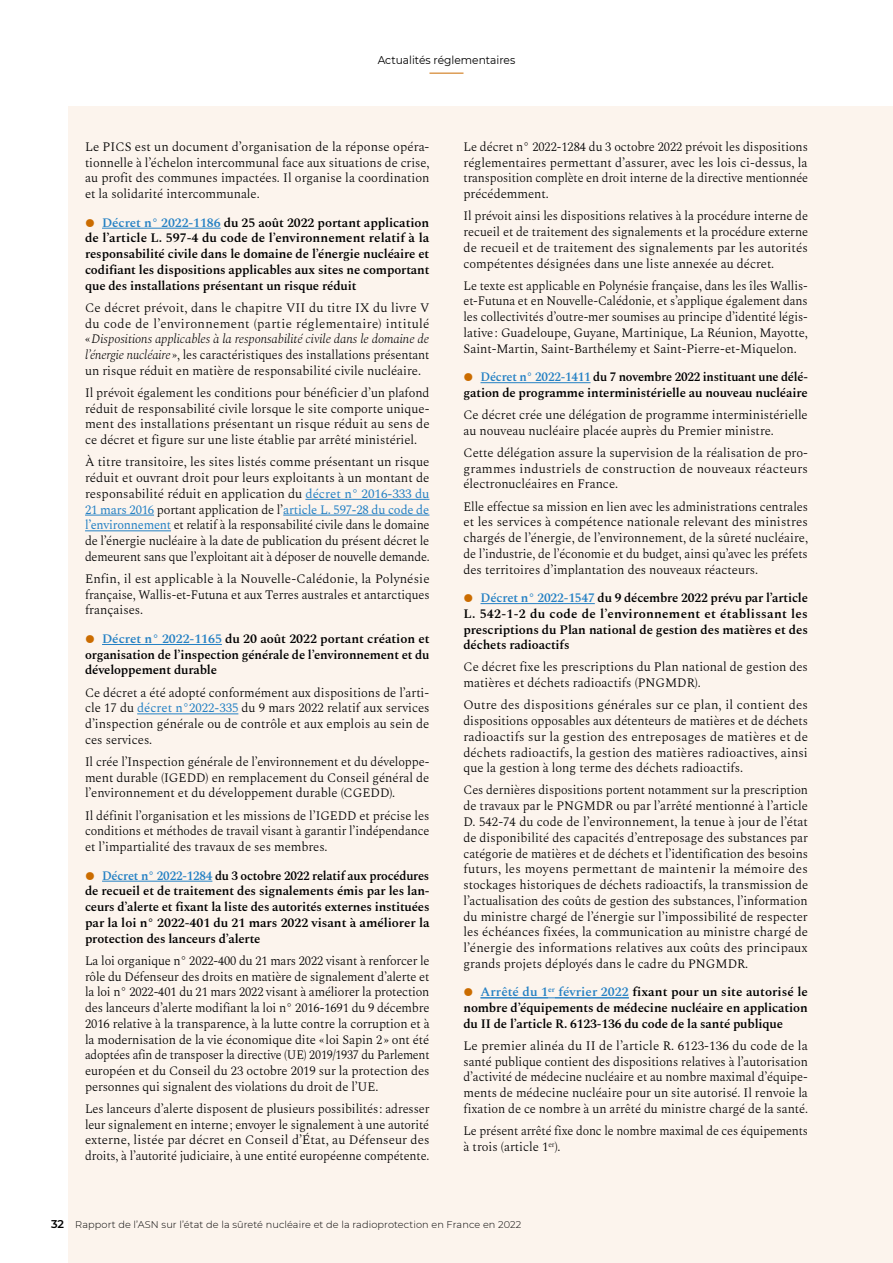
<style>
.page{position:relative;width:893px;height:1263px;background:#fff}
.page>*{position:absolute;margin:0;border:0;box-sizing:border-box;transform-origin:0 0}
.t1{font:300 12.75px/15.8px "Spectral";letter-spacing:-.005em;color:#000;text-align:justify}
.t2{font:600 12.75px/15.8px "Spectral";letter-spacing:-.015em;color:#000;text-align:justify}
.t3{font:300 12.75px/15.8px "Spectral";letter-spacing:-.005em;color:#000;scale:.96 1}
.t4{font:11.25px "Montserrat";color:#000;scale:.95 1}
.t5{font:300 9.75px "Montserrat";letter-spacing:.01em;color:#000}
.s1{font-family:"Montserrat";font-weight:900;font-size:24px;color:#cb6c00}
.s2{color:#2581c4}
.s3{font-style:italic}
.s4{font-weight:400;color:#2581c4}
.s5{font-weight:600;font-size:11.25px}
</style>
<div class="page">
<div style="left:68px;top:106px;width:825px;height:1157px;background:#fcf4ed"></div>
<hr style="left:102px;top:228px;width:119px;height:1px;background:#2581c4">
<hr style="left:305px;top:499px;width:124px;height:1px;background:#2581c4">
<hr style="left:85px;top:515px;width:69px;height:1px;background:#2581c4">
<hr style="left:283px;top:515px;width:146px;height:1px;background:#2581c4">
<hr style="left:85px;top:530px;width:86px;height:1px;background:#2581c4">
<hr style="left:102px;top:644px;width:120px;height:1px;background:#2581c4">
<hr style="left:137px;top:713px;width:101px;height:1px;background:#2581c4">
<hr style="left:102px;top:881px;width:110px;height:1px;background:#2581c4">
<hr style="left:480px;top:382px;width:110px;height:1px;background:#2581c4">
<hr style="left:480px;top:603px;width:115px;height:1px;background:#2581c4">
<hr style="left:480px;top:997px;width:149px;height:1px;background:#2581c4">
<hr style="left:429px;top:73px;width:34px;height:1px;background:#cb6c00">
<p class="t4" style="left:378px;top:53px;width:146px">Actualités réglementaires</p>
<p class="t1" style="left:85px;top:138px;width:346px">Le PICS est un document d’organisation de la réponse opéra&shy;tionnelle à l’échelon intercommunal face aux situations de crise, au profit des communes impactées. Il organise la coordination et la solidarité intercommunale.</p>
<p class="t2" style="left:85px;top:214px;width:346px"><span class="s1">•</span> <span class="s2">Décret n° 2022-1186</span> du 25 août 2022 portant application de l’article L. 597-4 du code de l’environnement relatif à la responsabilité civile dans le domaine de l’énergie nucléaire et codifiant les dispositions applicables aux sites ne comportant que des installations présentant un risque réduit</p>
<p class="t1" style="left:85px;top:299px;width:346px">Ce décret prévoit, dans le chapitre VII du titre IX du livre V du code de l’environnement (partie réglementaire) intitulé « <span class="s3">Dispositions applicables à la responsabilité civile dans le domaine de l’énergie nucléaire</span> », les caractéristiques des installations présentant un risque réduit en matière de responsabilité civile nucléaire.</p>
<p class="t1" style="left:85px;top:384px;width:346px">Il prévoit également les conditions pour bénéficier d’un plafond réduit de responsabilité civile lorsque le site comporte unique&shy;ment des installations présentant un risque réduit au sens de ce décret et figure sur une liste établie par arrêté ministériel.</p>
<p class="t1" style="left:85px;top:453px;width:346px">À titre transitoire, les sites listés comme présentant un risque réduit et ouvrant droit pour leurs exploitants à un montant de responsabilité réduit en application du <span class="s4">décret n° 2016-333 du 21 mars 2016</span> portant application de l’<span class="s4">article L. 597-28 du code de l’environnement</span> et relatif à la responsabilité civile dans le domaine de l’énergie nucléaire à la date de publication du présent décret le demeurent sans que l’exploitant ait à déposer de nouvelle demande.</p>
<p class="t1" style="left:85px;top:570px;width:346px">Enfin, il est applicable à la Nouvelle-Calédonie, la Polynésie française, Wallis-et-Futuna et aux Terres australes et antarctiques françaises.</p>
<p class="t2" style="left:85px;top:630px;width:346px"><span class="s1">•</span> <span class="s2">Décret n° 2022-1165</span> du 20 août 2022 portant création et organisation de l’inspection générale de l’environnement et du développement durable</p>
<p class="t1" style="left:85px;top:683px;width:346px;text-align:left">Ce décret a été adopté conformément aux dispositions de l’arti&shy;cle 17 du <span class="s4">décret n°2022-335</span> du 9 mars 2022 relatif aux services d’inspection générale ou de contrôle et aux emplois au sein de ces services.</p>
<p class="t1" style="left:85px;top:753px;width:346px">Il crée l’Inspection générale de l’environnement et du développe&shy;ment durable (IGEDD) en remplacement du Conseil général de l’environnement et du développement durable (CGEDD).</p>
<p class="t1" style="left:85px;top:806px;width:346px">Il définit l’organisation et les missions de l’IGEDD et précise les conditions et méthodes de travail visant à garantir l’indépendance et l’impartialité des travaux de ses membres.</p>
<p class="t2" style="left:85px;top:867px;width:346px"><span class="s1">•</span> <span class="s2">Décret n° 2022-1284</span> du 3 octobre 2022 relatif aux procédures de recueil et de traitement des signalements émis par les lan&shy;ceurs d’alerte et fixant la liste des autorités externes instituées par la loi n° 2022-401 du 21 mars 2022 visant à améliorer la protection des lanceurs d’alerte</p>
<p class="t1" style="left:85px;top:952px;width:346px">La loi organique n° 2022-400 du 21 mars 2022 visant à renforcer le rôle du Défenseur des droits en matière de signalement d’alerte et la loi n° 2022-401 du 21 mars 2022 visant à améliorer la protection des lanceurs d’alerte modifiant la loi n° 2016-1691 du 9 décembre 2016 relative à la transparence, à la lutte contre la corruption et à la modernisation de la vie économique dite « loi Sapin 2 » ont été adoptées afin de transposer la directive (UE) 2019/1937 du Parlement européen et du Conseil du 23 octobre 2019 sur la protection des personnes qui signalent des violations du droit de l’UE.</p>
<p class="t1" style="left:85px;top:1100px;width:346px">Les lanceurs d’alerte disposent de plusieurs possibilités : adresser leur signalement en interne ; envoyer le signalement à une autorité externe, listée par décret en Conseil d’État, au Défenseur des droits, à l’autorité judiciaire, à une entité européenne compétente.</p>
<p class="t1" style="left:463px;top:138px;width:346px">Le décret n° 2022-1284 du 3 octobre 2022 prévoit les dispositions réglementaires permettant d’assurer, avec les lois ci-dessus, la transposition complète en droit interne de la directive mentionnée précédemment.</p>
<p class="t1" style="left:463px;top:207px;width:346px">Il prévoit ainsi les dispositions relatives à la procédure interne de recueil et de traitement des signalements et la procédure externe de recueil et de traitement des signalements par les autorités compétentes désignées dans une liste annexée au décret.</p>
<p class="t1" style="left:463px;top:277px;width:346px">Le texte est applicable en Polynésie française, dans les îles Wallis&shy;et-Futuna et en Nouvelle-Calédonie, et s’applique également dans les collectivités d’outre-mer soumises au principe d’identité légis&shy;lative : Guadeloupe, Guyane, Martinique, La Réunion, Mayotte, Saint-Martin, Saint-Barthélemy et Saint-Pierre-et-Miquelon.</p>
<p class="t2" style="left:463px;top:368px;width:346px"><span class="s1">•</span> <span class="s2">Décret n° 2022-1411</span> du 7 novembre 2022 instituant une délé&shy;gation de programme interministérielle au nouveau nucléaire</p>
<p class="t1" style="left:463px;top:406px;width:346px">Ce décret crée une délégation de programme interministérielle au nouveau nucléaire placée auprès du Premier ministre.</p>
<p class="t1" style="left:463px;top:444px;width:346px">Cette délégation assure la supervision de la réalisation de pro&shy;grammes industriels de construction de nouveaux réacteurs électronucléaires en France.</p>
<p class="t1" style="left:463px;top:497px;width:346px">Elle effectue sa mission en lien avec les administrations centrales et les services à compétence nationale relevant des ministres chargés de l’énergie, de l’environnement, de la sûreté nucléaire, de l’industrie, de l’économie et du budget, ainsi qu’avec les préfets des territoires d’implantation des nouveaux réacteurs.</p>
<p class="t2" style="left:463px;top:589px;width:346px"><span class="s1">•</span> <span class="s2">Décret n° 2022-1547</span> du 9 décembre 2022 prévu par l’article L. 542-1-2 du code de l’environnement et établissant les prescriptions du Plan national de gestion des matières et des déchets radioactifs</p>
<p class="t1" style="left:463px;top:658px;width:346px">Ce décret fixe les prescriptions du Plan national de gestion des matières et déchets radioactifs (PNGMDR).</p>
<p class="t1" style="left:463px;top:696px;width:346px">Outre des dispositions générales sur ce plan, il contient des dispositions opposables aux détenteurs de matières et de déchets radioactifs sur la gestion des entreposages de matières et de déchets radioactifs, la gestion des matières radioactives, ainsi que la gestion à long terme des déchets radioactifs.</p>
<p class="t1" style="left:463px;top:781px;width:346px">Ces dernières dispositions portent notamment sur la prescription de travaux par le PNGMDR ou par l’arrêté mentionné à l’article D. 542‑74 du code de l’environnement, la tenue à jour de l’état de disponibilité des capacités d’entreposage des substances par catégorie de matières et de déchets et l’identification des besoins futurs, les moyens permettant de maintenir la mémoire des stockages historiques de déchets radioactifs, la transmission de l’actualisation des coûts de gestion des substances, l’information du ministre chargé de l’énergie sur l’impossibilité de respecter les échéances fixées, la communication au ministre chargé de l’énergie des informations relatives aux coûts des principaux grands projets déployés dans le cadre du PNGMDR.</p>
<p class="t2" style="left:463px;top:983px;width:346px"><span class="s1">•</span> <span class="s2">Arrêté du 1</span><sup>er</sup> <span class="s2">février 2022</span> fixant pour un site autorisé le nombre d’équipements de médecine nucléaire en application du II de l’article R. 6123-136 du code de la santé publique</p>
<p class="t1" style="left:463px;top:1037px;width:346px">Le premier alinéa du II de l’article R. 6123-136 du code de la santé publique contient des dispositions relatives à l’autorisation d’activité de médecine nucléaire et au nombre maximal d’équipe&shy;ments de médecine nucléaire pour un site autorisé. Il renvoie la fixation de ce nombre à un arrêté du ministre chargé de la santé.</p>
<p class="t3" style="left:463px;top:1122px;width:360px">Le présent arrêté fixe donc le nombre maximal de ces équipements à trois (article 1<sup>er</sup>).</p>
<p class="t5" style="left:51px;top:1218px;width:472px"><span class="s5">32</span> Rapport de l’ASN sur l’état de la sûreté nucléaire et de la radioprotection en France en 2022</p>
</div>
